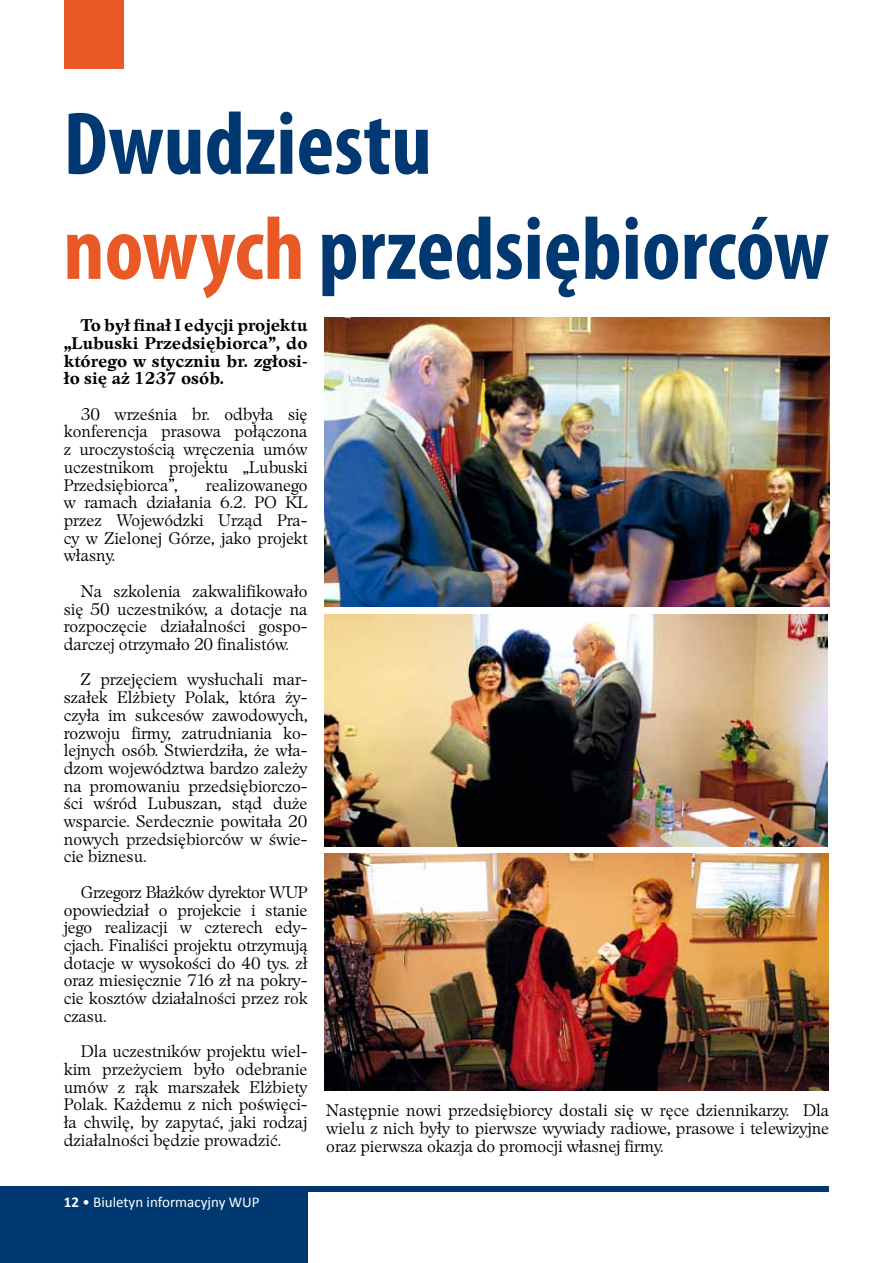
<style>
.page{position:relative;width:893px;height:1263px;background:#fff}
.page>*{position:absolute;margin:0;border:0;box-sizing:border-box;transform-origin:0 0}
.t1{font:700 condensed 90px/105px "Myriad Pro";color:#003871}
.t2{font:16.2px/17.7px "EFN Nissan OT";color:#000;text-align:justify}
.t3{font:700 16.2px/17.7px "EFN Nissan OT";color:#000;text-align:justify}
.t4{font:15px "Calibri";color:#fff}
.s1{color:#e85925}
.s2{font-weight:700}
</style>
<div class="page">
<div style="left:64px;top:0;width:60px;height:69px;background:#e85925"></div>
<div style="left:0;top:1186px;width:308px;height:77px;background:#003871"></div>
<div style="left:286px;top:1186px;width:543px;height:6px;background:#003871"></div>
<img style="left:325px;top:614px;width:502px;height:232px">
<img style="left:325px;top:854px;width:504px;height:236px">
<img style="left:325px;top:317px;width:504px;height:290px">
<h1 class="t1" style="left:63px;top:89px;width:767px">Dwudziestu<br><span class="s1">nowych</span> przedsiębiorców</h1>
<p class="t3" style="left:64px;top:317px;width:245px;text-indent:17px">To był finał I edycji projektu „Lubuski Przedsiębiorca”, do którego w styczniu br. zgłosi&shy;ło się aż 1237 osób.</p>
<p class="t2" style="left:64px;top:405px;width:245px;text-indent:17px">30 września br. odbyła się konferencja prasowa połączona z uroczystością wręczenia umów uczestnikom projektu „Lubuski Przedsiębiorca”,</p>
<p class="t2" style="left:64px;top:476px;width:245px;text-indent:142px">realizowanego w ramach działania 6.2. PO KL przez Wojewódzki Urząd Pra&shy;cy w Zielonej Górze, jako projekt własny.</p>
<p class="t2" style="left:64px;top:582px;width:245px;text-indent:17px">Na szkolenia zakwalifikowało się 50 uczestników, a dotacje na rozpoczęcie działalności gospo&shy;darczej otrzymało 20 finalistów.</p>
<p class="t2" style="left:64px;top:671px;width:245px;text-indent:17px">Z przejęciem wysłuchali mar&shy;szałek Elżbiety Polak, która ży&shy;czyła im sukcesów zawodowych, rozwoju firmy, zatrudniania ko&shy;lejnych osób. Stwierdziła, że wła&shy;dzom województwa bardzo zależy na promowaniu przedsiębiorczo&shy;ści wśród Lubuszan, stąd duże wsparcie. Serdecznie powitała 20 nowych przedsiębiorców w świe&shy;cie biznesu.</p>
<p class="t2" style="left:64px;top:883px;width:245px;text-indent:17px">Grzegorz Błażków dyrektor WUP opowiedział o projekcie i stanie jego realizacji w czterech edy&shy;cjach. Finaliści projektu otrzymują dotacje w wysokości do 40 tys. zł oraz miesięcznie 716 zł na pokry&shy;cie kosztów działalności przez rok czasu.</p>
<p class="t2" style="left:64px;top:1043px;width:245px;text-indent:17px">Dla uczestników projektu wiel&shy;kim przeżyciem było odebranie umów z rąk marszałek Elżbiety Polak. Każdemu z nich poświęci&shy;ła chwilę, by zapytać, jaki rodzaj działalności będzie prowadzić.</p>
<p class="t4" style="left:64px;top:1192px;width:197px"><span class="s2">12</span> • Biuletyn informacyjny WUP</p>
<p class="t2" style="left:326px;top:1102px;width:504px">Następnie nowi przedsiębiorcy dostali się w ręce dziennikarzy. Dla wielu z nich były to pierwsze wywiady radiowe, prasowe i telewizyjne oraz pierwsza okazja do promocji własnej firmy.</p>
</div>
